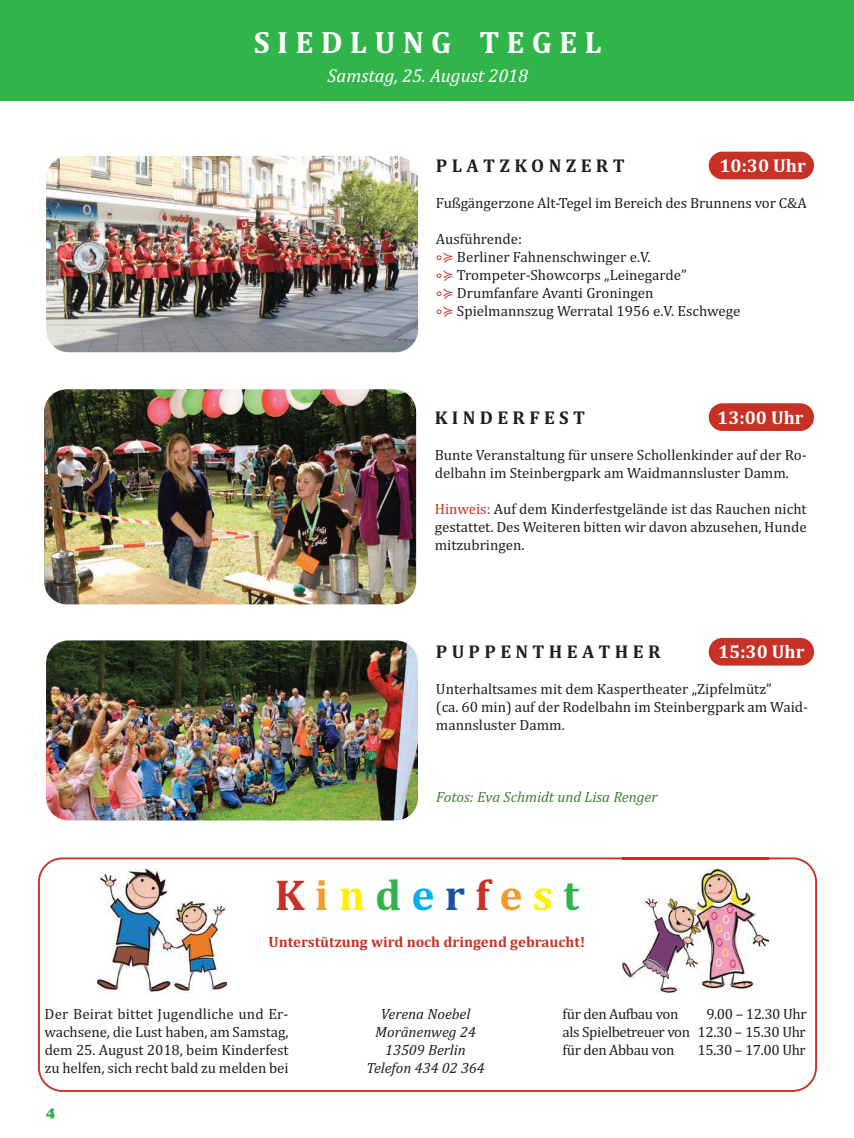
<style>
.page{position:relative;width:854px;height:1138px;background:#fff}
.page>*{position:absolute;margin:0;border:0;box-sizing:border-box;transform-origin:0 0}
.t1{font:700 43.75px "Cambria";letter-spacing:.23em;color:#c83226}
.t2{font:700 31.25px "Cambria";color:#fff}
.t3{font:700 18.75px "Cambria";color:#231f20}
.t4{font:700 18.75px "Cambria";color:#fff}
.t5{font:italic 18.75px "Cambria";color:#fff}
.t6{font:15px/18px "Cambria";color:#231f20}
.t7{font:italic 15px/18px "Cambria";color:#231f20;text-align:center}
.t8{font:700 15px "Cambria";color:#c83226}
.t9{font:15px "Cambria";letter-spacing:-.025em;color:#231f20}
.t10{font:italic 15px "Cambria";color:#427c37}
.t11{font:900 15px "Cooper";color:#31b44a}
.s1{color:#c83226}
.s2{color:#f49a2d}
.s3{color:#fff101}
.s4{color:#31b44a}
.s5{color:#00aeef}
.s6{color:#1e51a3}
</style>
<div class="page">
<svg style="left:38px;top:857px;width:779px;height:234px"></svg>
<div style="left:709px;top:638px;width:105px;height:27px;background:#c83226;border-radius:14px"></div>
<div style="left:709px;top:403px;width:105px;height:28px;background:#c83226;border-radius:14px"></div>
<div style="left:709px;top:152px;width:105px;height:27px;background:#c83226;border-radius:14px"></div>
<img style="left:46px;top:640px;width:372px;height:180px;border-radius:22px">
<img style="left:44px;top:389px;width:372px;height:215px;border-radius:22px">
<img style="left:46px;top:156px;width:372px;height:196px;border-radius:22px">
<div style="left:0;top:0;width:854px;height:100px;background:#31b44a"></div>
<img style="left:98px;top:868px;width:129px;height:124px">
<img style="left:622px;top:857px;width:147px;height:136px">
<h2 class="t2" style="left:254px;top:24px;width:349px">S I E D L U N G T E G E L</h2>
<p class="t5" style="left:328px;top:65px;width:202px">Samstag, 25. August 2018</p>
<p class="t3" style="left:436px;top:155px;width:190px">P L A T Z K O N Z E R T</p>
<p class="t4" style="left:719px;top:155px;width:88px">10:30 Uhr</p>
<p class="t6" style="left:436px;top:194px;width:372px">Fußgängerzone Alt-Tegel im Bereich des Brunnens vor C&amp;A</p>
<p class="t6" style="left:436px;top:230px;width:306px">Ausführende:<br><span class="s1">∘≽</span> Berliner Fahnenschwinger e.V.<br><span class="s1">∘≽</span> Trompeter-Showcorps „Leinegarde”<br><span class="s1">∘≽</span> Drumfanfare Avanti Groningen<br><span class="s1">∘≽</span> Spielmannszug Werratal 1956 e.V. Eschwege</p>
<p class="t3" style="left:435px;top:407px;width:152px">K I N D E R F E S T</p>
<p class="t4" style="left:717px;top:407px;width:88px">13:00 Uhr</p>
<p class="t6" style="left:435px;top:446px;width:373px">Bunte Veranstaltung für unsere Schollenkinder auf der Ro&shy;delbahn im Steinbergpark am Waidmannsluster Damm.</p>
<p class="t6" style="left:435px;top:500px;width:373px;text-align:justify"><span class="s1">Hinweis:</span> Auf dem Kinderfestgelände ist das Rauchen nicht gestattet. Des Weiteren bitten wir davon abzusehen, Hunde mitzubringen.</p>
<p class="t3" style="left:436px;top:641px;width:226px">P U P P E N T H E A T H E R</p>
<p class="t4" style="left:718px;top:641px;width:88px">15:30 Uhr</p>
<p class="t6" style="left:436px;top:680px;width:374px">Unterhaltsames mit dem Kaspertheater „Zipfelmütz”<br>(ca. 60 min) auf der Rodelbahn im Steinbergpark am Waid&shy;mannsluster Damm.</p>
<p class="t10" style="left:436px;top:788px;width:223px">Fotos: Eva Schmidt und Lisa Renger</p>
<h1 class="t1" style="left:275px;top:869px;width:306px">K<span class="s2">i</span><span class="s3">n</span><span class="s4">d</span><span class="s5">e</span><span class="s6">r</span>f<span class="s2">e</span><span class="s3">s</span> <span class="s4">t</span></h1>
<p class="t8" style="left:269px;top:932px;width:318px">Unterstützung wird noch dringend gebraucht!</p>
<p class="t6" style="left:45px;top:1004px;width:245px;text-align:justify">Der Beirat bittet Jugendliche und Er&shy;wachsene, die Lust haben, am Samstag, dem 25. August 2018, beim Kinderfest zu helfen, sich recht bald zu melden bei</p>
<p class="t7" style="left:366px;top:1004px;width:120px">Verena Noebel<br>Moränenweg 24<br>13509 Berlin<br>Telefon 434 02 364</p>
<p class="t9" style="left:563px;top:1004px;width:117px">für den Aufbau von</p>
<p class="t6" style="left:563px;top:1004px;width:245px;text-align:justify;text-indent:144px">9.00 – 12.30 Uhr als Spielbetreuer von 12.30 – 15.30 Uhr für den Abbau von</p>
<p class="t9" style="left:698px;top:1040px;width:110px">15.30 – 17.00 Uhr</p>
<p class="t11" style="left:46px;top:1103px;width:11px">4</p>
</div>
